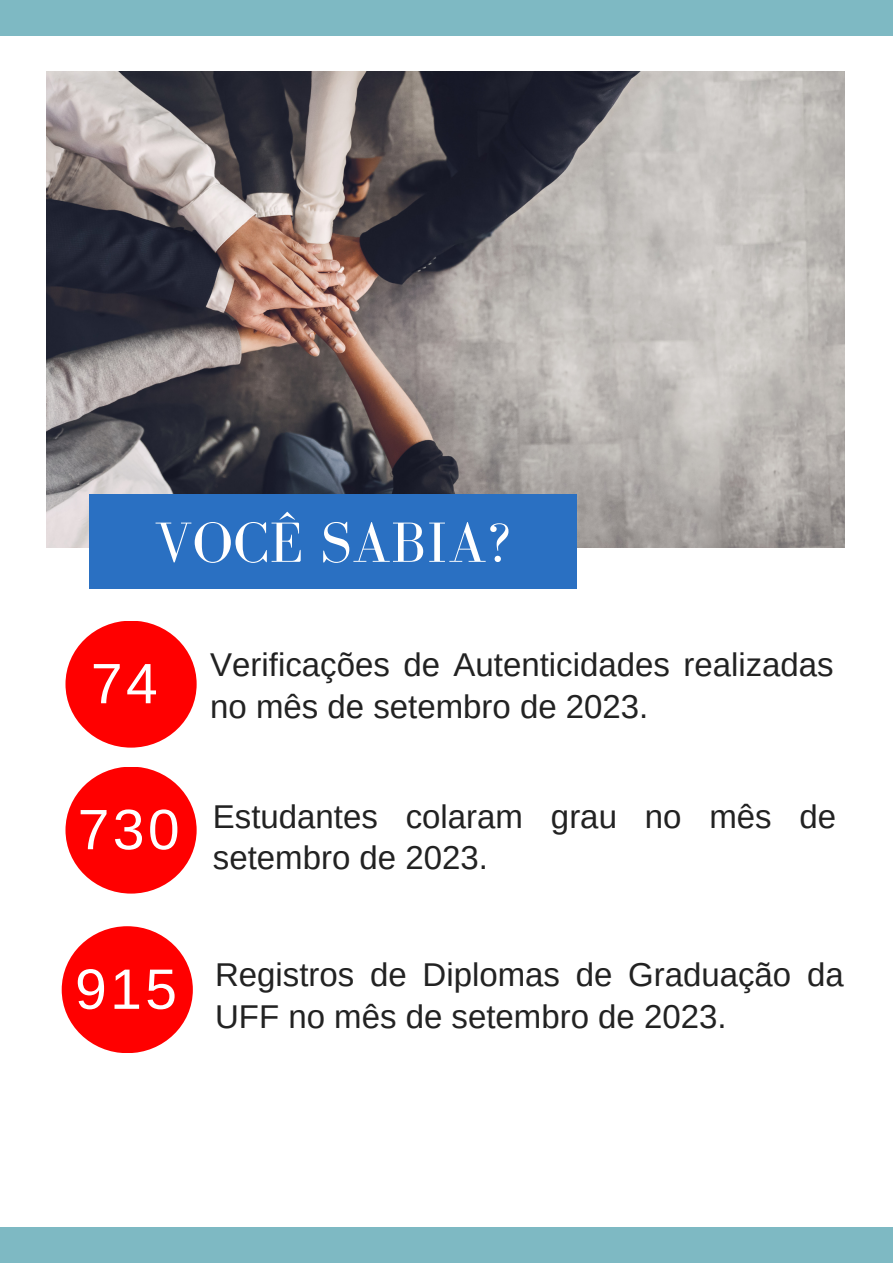
<style>
.page{position:relative;width:893px;height:1264px;background:#fff}
.page>*{position:absolute;margin:0;border:0;box-sizing:border-box;transform-origin:0 0}
.t1{font:58.35px "Bodoni FLF";letter-spacing:.01em;color:#fff}
.t2{font:57px "Arimo";letter-spacing:.06em;color:#fff}
.t3{font:33px/41.5px "Arimo";color:#222}
</style>
<div class="page">
<div style="left:0;top:1227px;width:892px;height:35px;background:#7eb9c3"></div>
<div style="left:0;top:0;width:892px;height:36px;background:#7eb9c3"></div>
<img style="left:47px;top:71px;width:796px;height:476px">
<div style="left:89px;top:494px;width:487px;height:94px;background:#2a70c2"></div>
<div style="left:65px;top:620px;width:132px;height:127px;background:#f00;border-radius:50%"></div>
<div style="left:65px;top:766px;width:132px;height:127px;background:#f00;border-radius:50%"></div>
<div style="left:62px;top:926px;width:131px;height:127px;background:#f00;border-radius:50%"></div>
<p class="t1" style="left:155px;top:511px;width:357px">VOCÊ SABIA?</p>
<p class="t2" style="left:91px;top:651px;width:68px">74</p>
<p class="t3" style="left:210px;top:644px;width:625px">Verificações de Autenticidades realizadas no mês de setembro de 2023.</p>
<p class="t2" style="left:78px;top:797px;width:103px">730</p>
<p class="t3" style="left:213px;top:795px;width:625px">Estudantes colaram grau no mês de setembro de 2023.</p>
<p class="t2" style="left:75px;top:957px;width:103px">915</p>
<p class="t3" style="left:215px;top:954px;width:630px">Registros de Diplomas de Graduação da<br>UFF no mês de setembro de 2023.</p>
</div>
